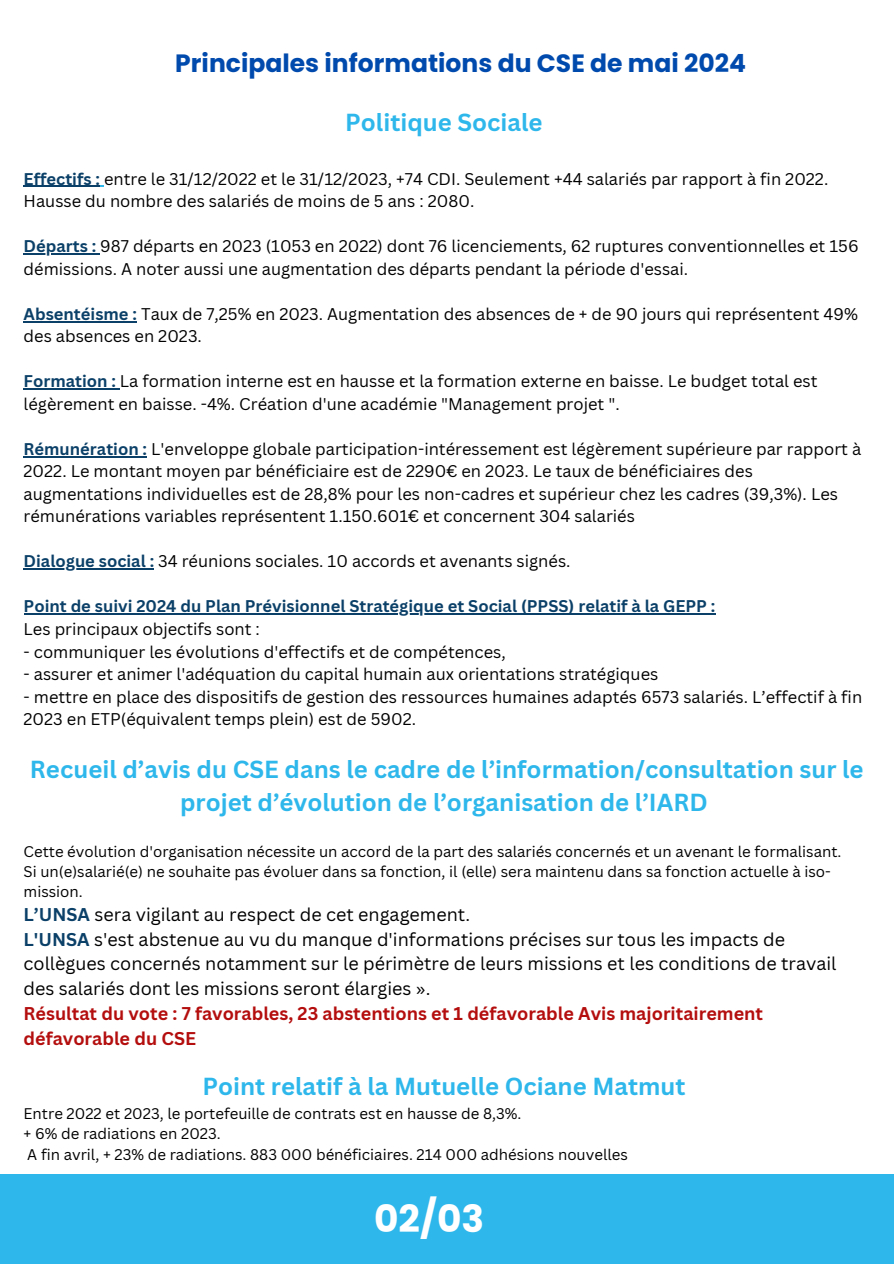
<style>
.page{position:relative;width:894px;height:1264px;background:#fff}
.page>*{position:absolute;margin:0;border:0;box-sizing:border-box;transform-origin:0 0}
.t1{font:700 37.5px "Poppins";color:#fff}
.t2{font:700 25.05px "Poppins";color:#004aad}
.t3{font:700 24px/32.7px "Canva Sans";color:#2eb7eb;text-align:center}
.t4{font:18px/24.8px "Canva Sans";color:#000}
.t5{font:16.5px/22.5px "Canva Sans";color:#000}
.t6{font:700 16.5px/22.5px "Canva Sans";color:#0b4068}
.t7{font:15px/20.2px "Canva Sans";color:#000}
.s1{font-weight:700;color:#0b4068}
.s2{font-weight:400;color:#000}
.s3{font-weight:700;color:#b40e0e}
</style>
<div class="page">
<div style="left:0;top:1174px;width:893px;height:89px;background:#2eb7eb"></div>
<hr style="left:24px;top:186px;width:76px;height:1px;background:#0b4068">
<hr style="left:24px;top:253px;width:76px;height:1px;background:#0b4068">
<hr style="left:24px;top:321px;width:113px;height:1px;background:#0b4068">
<hr style="left:24px;top:388px;width:96px;height:1px;background:#0b4068">
<hr style="left:24px;top:456px;width:123px;height:1px;background:#0b4068">
<hr style="left:24px;top:568px;width:130px;height:1px;background:#0b4068">
<hr style="left:24px;top:613px;width:691px;height:1px;background:#0b4068">
<h2 class="t2" style="left:175px;top:46px;width:572px">Principales informations du CSE de mai 2024</h2>
<h3 class="t3" style="left:345px;top:105px;width:199px">Politique Sociale</h3>
<h3 class="t5" style="left:24px;top:167px;width:806px"><span class="s1">Effectifs :</span> entre le 31/12/2022 et le 31/12/2023, +74 CDI. Seulement +44 salariés par rapport à fin 2022.<br>Hausse du nombre des salariés de moins de 5 ans : 2080.</h3>
<h3 class="t5" style="left:24px;top:235px;width:836px"><span class="s1">Départs :</span> 987 départs en 2023 (1053 en 2022) dont 76 licenciements, 62 ruptures conventionnelles et 156 démissions. A noter aussi une augmentation des départs pendant la période d'essai.</h3>
<h3 class="t5" style="left:24px;top:302px;width:835px"><span class="s1">Absentéisme :</span> Taux de 7,25% en 2023. Augmentation des absences de + de 90 jours qui représentent 49% des absences en 2023.</h3>
<h3 class="t5" style="left:24px;top:370px;width:795px"><span class="s1">Formation :</span> La formation interne est en hausse et la formation externe en baisse. Le budget total est légèrement en baisse. -4%. Création d'une académie "Management projet ".</h3>
<h3 class="t5" style="left:24px;top:437px;width:838px"><span class="s1">Rémunération :</span> L'enveloppe globale participation-intéressement est légèrement supérieure par rapport à 2022. Le montant moyen par bénéficiaire est de 2290€ en 2023. Le taux de bénéficiaires des augmentations individuelles est de 28,8% pour les non-cadres et supérieur chez les cadres (39,3%). Les rémunérations variables représentent 1.150.601€ et concernent 304 salariés</h3>
<h3 class="t5" style="left:24px;top:550px;width:548px"><span class="s1">Dialogue social :</span> 34 réunions sociales. 10 accords et avenants signés.</h3>
<h2 class="t6" style="left:24px;top:595px;width:693px">Point de suivi 2024 du Plan Prévisionnel Stratégique et Social (PPSS) relatif à la GEPP :<br><span class="s2">Les principaux objectifs sont :</span></h2>
<h2 class="t5" style="left:24px;top:640px;width:483px">- communiquer les évolutions d'effectifs et de compétences,</h2>
<h2 class="t5" style="left:24px;top:662px;width:636px">- assurer et animer l'adéquation du capital humain aux orientations stratégiques</h2>
<h2 class="t5" style="left:24px;top:685px;width:839px">- mettre en place des dispositifs de gestion des ressources humaines adaptés 6573 salariés. L’effectif à fin<br>2023 en ETP(équivalent temps plein) est de 5902.</h2>
<h3 class="t3" style="left:30px;top:752px;width:835px">Recueil d’avis du CSE dans le cadre de l’information/consultation sur le projet d’évolution de l’organisation de l’IARD</h3>
<p class="t7" style="left:24px;top:840px;width:819px">Cette évolution d'organisation nécessite un accord de la part des salariés concernés et un avenant le formalisant.<br>Si un(e)salarié(e) ne souhaite pas évoluer dans sa fonction, il (elle) sera maintenu dans sa fonction actuelle à iso&shy;mission.</p>
<p class="t4" style="left:24px;top:901px;width:814px"><span class="s1">L’UNSA</span> sera vigilant au respect de cet engagement.<br><span class="s1">L'UNSA</span> s'est abstenue au vu du manque d'informations précises sur tous les impacts de collègues concernés notamment sur le périmètre de leurs missions et les conditions de travail des salariés dont les missions seront élargies ».<br><span class="s3">Résultat du vote : 7 favorables, 23 abstentions et 1 défavorable Avis majoritairement défavorable du CSE</span></p>
<p class="t3" style="left:202px;top:1069px;width:484px">Point relatif à la Mutuelle Ociane Matmut</p>
<p class="t7" style="left:24px;top:1102px;width:499px">Entre 2022 et 2023, le portefeuille de contrats est en hausse de 8,3%.</p>
<p class="t7" style="left:24px;top:1123px;width:199px">+ 6% de radiations en 2023.</p>
<p class="t7" style="left:27px;top:1143px;width:602px">A fin avril, + 23% de radiations. 883 000 bénéficiaires. 214 000 adhésions nouvelles</p>
<h2 class="t1" style="left:374px;top:1192px;width:111px">02/03</h2>
</div>
